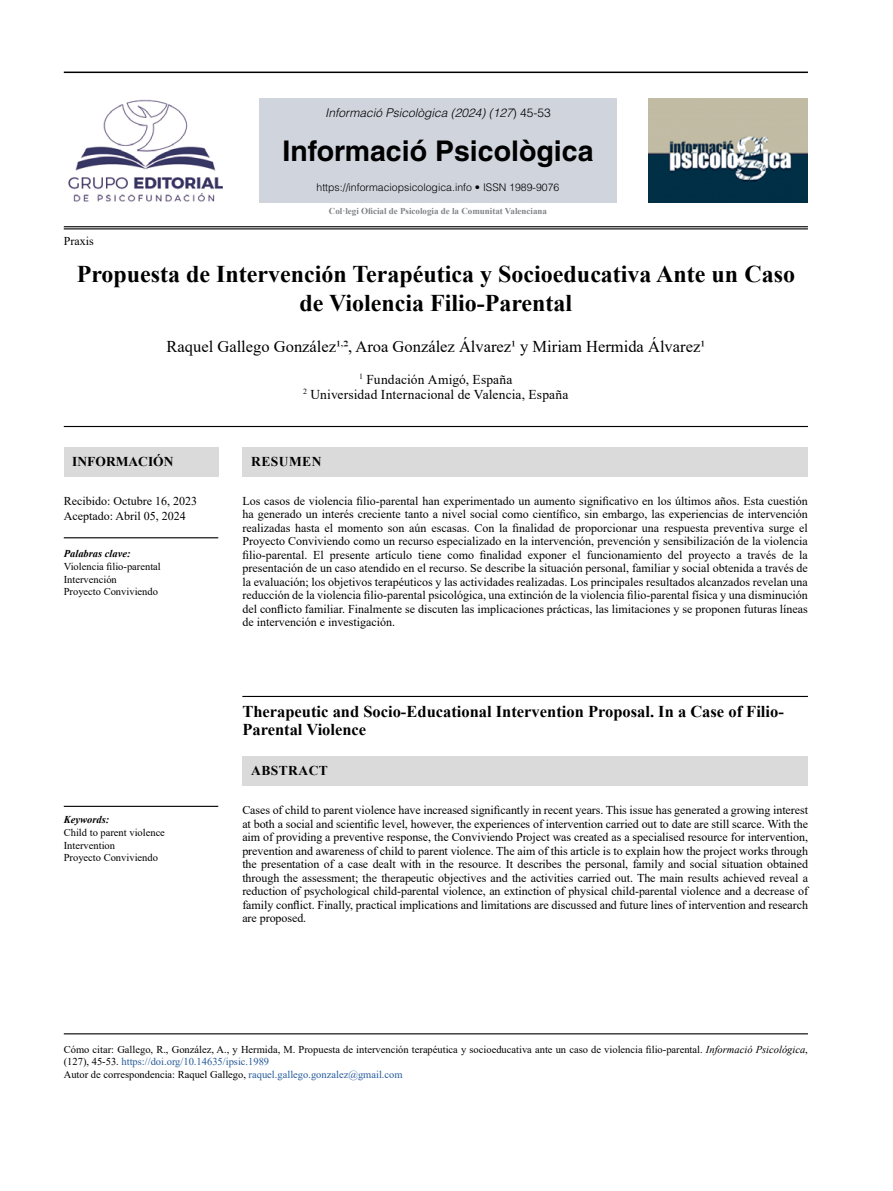
<style>
.page{position:relative;width:893px;height:1191px;background:#fff}
.page>*{position:absolute;margin:0;border:0;box-sizing:border-box;transform-origin:0 0}
.t1{font:700 28.5px "Helvetica LT Std";color:#000}
.t2{font:700 24px/28.8px "Times New Roman";color:#000;text-align:center}
.t3{font:700 16.5px/18px "Times New Roman";color:#000}
.t4{font:16.5px "Times New Roman";color:#000}
.t5{font:13.5px/15px "Times New Roman";letter-spacing:.01em;color:#000;text-align:center}
.t6{font:700 13.5px "Times New Roman";letter-spacing:.035em;color:#000}
.t7{font:700 13.5px "Times New Roman";color:#000}
.t8{font:12px/13.5px "Times New Roman";color:#000;text-align:justify}
.t9{font:italic 300 12px "Helvetica LT Std";color:#000}
.t10{font:10.5px/12.6px "Times New Roman";color:#000}
.t11{font:300 10.5px "Helvetica LT Std";color:#000}
.t12{font:italic 700 10.5px "Times New Roman";color:#000}
.t13{font:700 9px "Times New Roman";color:#808285}
.s1{font-style:normal}
.s2{font-style:italic}
.s3{color:#275b9b}
</style>
<div class="page">
<hr style="left:64px;top:426px;width:744px;height:1px;background:#000">
<hr style="left:64px;top:1033px;width:744px;height:1px;background:#000">
<hr style="left:64px;top:805px;width:154px;height:2px;background:#000">
<hr style="left:242px;top:696px;width:566px;height:1px;background:#000">
<hr style="left:64px;top:537px;width:154px;height:1px;background:#000">
<div style="left:242px;top:447px;width:566px;height:30px;background:#dadada"></div>
<div style="left:64px;top:447px;width:154px;height:30px;background:#dadada"></div>
<hr style="left:64px;top:226px;width:744px;height:1px;background:#000">
<hr style="left:64px;top:72px;width:744px;height:1px;background:#000">
<hr style="left:64px;top:228px;width:744px;height:1px;background:#000">
<div style="left:259px;top:98px;width:358px;height:105px;background:#d0d4dd"></div>
<img style="left:68px;top:99px;width:155px;height:103px">
<div style="left:242px;top:756px;width:566px;height:29px;background:#dadada"></div>
<img style="left:648px;top:98px;width:160px;height:105px">
<p class="t9" style="left:325px;top:105px;width:227px">Informació Psicològica (2024) (127<span class="s1">) 45-53</span></p>
<h1 class="t1" style="left:282px;top:133px;width:313px">Informació Psicològica</h1>
<p class="t11" style="left:316px;top:181px;width:244px">https://informaciopsicologica.info • ISSN 1989-9076</p>
<p class="t8" style="left:64px;top:234px;width:31px">Praxis</p>
<p class="t13" style="left:329px;top:205px;width:220px">Col·legi Oficial de Psicologia de la Comunitat Valenciana</p>
<h2 class="t2" style="left:77px;top:259px;width:720px">Propuesta de Intervención Terapéutica y Socioeducativa Ante un Caso de Violencia Filio-Parental</h2>
<h3 class="t4" style="left:167px;top:334px;width:540px">Raquel Gallego González1<sup>,</sup>2, Aroa González Álvarez1 y Miriam Hermida Álvarez1</h3>
<p class="t5" style="left:303px;top:371px;width:267px"><sup>1</sup> Fundación Amigó, España<br><sup>2</sup> Universidad Internacional de Valencia, España</p>
<p class="t7" style="left:72px;top:452px;width:103px">INFORMACIÓN</p>
<p class="t8" style="left:64px;top:493px;width:135px;line-height:15px">Recibido: Octubre 16, 2023<br>Aceptado: Abril 05, 2024</p>
<p class="t12" style="left:64px;top:546px;width:68px">Palabras clave:</p>
<p class="t10" style="left:64px;top:560px;width:99px">Violencia filio-parental<br>Intervención<br>Proyecto Conviviendo</p>
<p class="t12" style="left:64px;top:812px;width:47px">Keywords:</p>
<p class="t10" style="left:64px;top:825px;width:103px">Child to parent violence<br>Intervention<br>Proyecto Conviviendo</p>
<p class="t6" style="left:251px;top:452px;width:72px">RESUMEN</p>
<p class="t8" style="left:242px;top:494px;width:567px">Los casos de violencia filio-parental han experimentado un aumento significativo en los últimos años. Esta cuestión ha generado un interés creciente tanto a nivel social como científico, sin embargo, las experiencias de intervención realizadas hasta el momento son aún escasas. Con la finalidad de proporcionar una respuesta preventiva surge el Proyecto Conviviendo como un recurso especializado en la intervención, prevención y sensibilización de la violencia filio-parental. El presente artículo tiene como finalidad exponer el funcionamiento del proyecto a través de la presentación de un caso atendido en el recurso. Se describe la situación personal, familiar y social obtenida a través de la evaluación; los objetivos terapéuticos y las actividades realizadas. Los principales resultados alcanzados revelan una reducción de la violencia filio-parental psicológica, una extinción de la violencia filio-parental física y una disminución del conflicto familiar. Finalmente se discuten las implicaciones prácticas, las limitaciones y se proponen futuras líneas de intervención e investigación.</p>
<h3 class="t3" style="left:242px;top:702px;width:543px">Therapeutic and Socio-Educational Intervention Proposal. In a Case of Filio-<br>Parental Violence</h3>
<p class="t6" style="left:251px;top:761px;width:78px">ABSTRACT</p>
<p class="t8" style="left:242px;top:803px;width:567px">Cases of child to parent violence have increased significantly in recent years. This issue has generated a growing interest at both a social and scientific level, however, the experiences of intervention carried out to date are still scarce. With the aim of providing a preventive response, the Conviviendo Project was created as a specialised resource for intervention, prevention and awareness of child to parent violence. The aim of this article is to explain how the project works through the presentation of a case dealt with in the resource. It describes the personal, family and social situation obtained through the assessment; the therapeutic objectives and the activities carried out. The main results achieved reveal a reduction of psychological child-parental violence, an extinction of physical child-parental violence and a decrease of family conflict. Finally, practical implications and limitations are discussed and future lines of intervention and research are proposed.</p>
<p class="t10" style="left:64px;top:1042px;width:746px">Cómo citar: Gallego, R., González, A., y Hermida, M. Propuesta de intervención terapéutica y socioeducativa ante un caso de violencia filio-parental. <span class="s2">Informació Psicológica</span>, (127), 45-53. <span class="s3">https://doi.org/10.14635/ipsic.1989<br></span>Autor de correspondencia: Raquel Gallego, <span class="s3">raquel.gallego.gonzalez@gmail.com</span></p>
</div>
